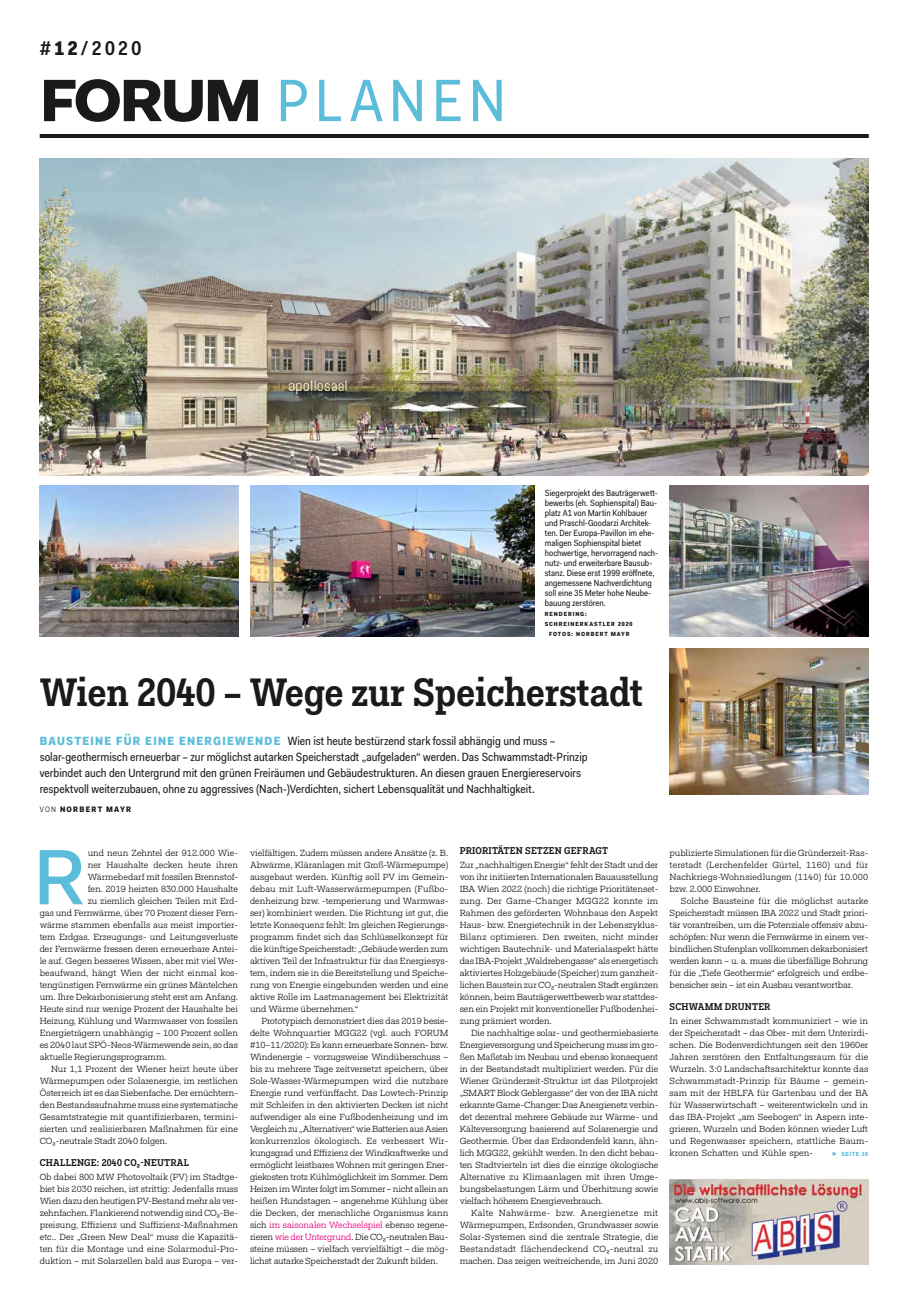
<style>
.page{position:relative;width:908px;height:1304px;background:#fff}
.page>*{position:absolute;margin:0;border:0;box-sizing:border-box;transform-origin:0 0}
.t1{font:500 78.8px "Fakt Pro";color:#5bbdd9}
.t2{font:60px "Fakt Sm Con Pro";letter-spacing:.1em;color:#5bbdd9}
.t3{font:600 40px "Fakt Slab Sm Con Pro";letter-spacing:-.005em;color:#1a1a18}
.t4{font:600 20px "Fakt Sm Con Pro";color:#1a1a18}
.t5{font:12px/16px "Fakt Sm Con Pro";color:#1a1a18}
.t6{font:600 10px "Fakt Slab Sm Con Pro";letter-spacing:.02em;color:#1a1a18}
.t7{font:9px/12px "Fakt Slab Pro Blond";letter-spacing:-.005em;color:#1a1a18;text-align:justify}
.t8{font:9px/10px "Fakt Sm Con Pro";color:#1a1a18}
.t9{font:900 8px "Fakt Sm Con Pro";letter-spacing:.15em;color:#1a1a18}
.t10{font:900 6px "Fakt Sm Con Pro";letter-spacing:.15em;color:#1a1a18}
.t11{font:900 6px "Fakt Sm Con Pro";letter-spacing:.1em;color:#5bbdd9}
.s1{font-weight:900}
.s2{font-family:"Fakt Pro";font-weight:900;color:#1a1a18}
.s3{font-weight:900;color:#5bbdd9}
.s4{font-family:"Fakt Sm Con Pro Blond";font-weight:400}
.s5{color:#e5007d}
.s6{font-family:"Fakt Slab Pro Blond";font-weight:400;font-size:9px}
</style>
<div class="page">
<hr style="left:40px;top:134px;width:828px;height:4px;background:#1a1a18">
<img style="left:40px;top:159px;width:827px;height:316px">
<img style="left:40px;top:486px;width:198px;height:151px">
<img style="left:669px;top:486px;width:198px;height:151px">
<img style="left:250px;top:486px;width:283px;height:151px">
<img style="left:669px;top:649px;width:198px;height:145px">
<img style="left:669px;top:1179px;width:198px;height:85px">
<h3 class="t4" style="left:40px;top:34px;width:103px">#<span class="s1">12</span>/2020</h3>
<h2 class="t2" style="left:40px;top:60px;width:467px"><span class="s2">FORUM</span> PLANEN</h2>
<p class="t8" style="left:544px;top:488px;width:115px">Siegerprojekt des Bauträgerwett&shy;bewerbs (eh. Sophienspital) Bau&shy;platz A1 von Martin Kohlbauer und Praschl-Goodarzi Architek&shy;ten. Der Europa-Pavillon im ehe&shy;maligen Sophienspital bietet hochwertige, hervorragend nach&shy;nutz- und erweiterbare Bausub&shy;stanz. Diese erst 1999 eröffnete, angemessene Nachverdichtung soll eine 35 Meter hohe Neube&shy;bauung zerstören.</p>
<p class="t10" style="left:544px;top:610px;width:43px">RENDERING:</p>
<p class="t10" style="left:544px;top:620px;width:89px">SCHREINERKASTLER 2020</p>
<p class="t10" style="left:548px;top:630px;width:82px">FOTOS: NORBERT MAYR</p>
<h3 class="t3" style="left:40px;top:666px;width:604px">Wien 2040 – Wege zur Speicherstadt</h3>
<p class="t5" style="left:40px;top:733px;width:549px"><span class="s3">BAUSTEINE FÜR EINE ENERGIEWENDE</span> Wien ist heute bestürzend stark fossil abhängig und muss – solar-geothermisch erneuerbar – zur möglichst autarken Speicherstadt „aufgeladen“ werden. Das Schwammstadt-Prinzip verbindet auch den Untergrund mit den grünen Freiräumen und Gebäudestrukturen. An diesen grauen Energiereservoirs respektvoll weiterzubauen, ohne zu aggressives (Nach-)Verdichten, sichert Lebensqualität und Nachhaltigkeit.</p>
<p class="t9" style="left:40px;top:804px;width:93px"><span class="s4">VON</span> NORBERT MAYR</p>
<p class="t6" style="left:459px;top:844px;width:150px">PRIORITÄTEN SETZEN GEFRAGT</p>
<p class="t7" style="left:459px;top:859px;width:200px">Zur „nachhaltigen Energie“ fehlt der Stadt und der von ihr initiierten Internationalen Bauausstellung IBA Wien 2022 (noch) die richtige Prioritätenset&shy;zung. Der Game-Changer MGG22 konnte im Rahmen des geförderten Wohnbaus den Aspekt Haus- bzw. Energietechnik in der Lebenszyklus-Bilanz optimieren. Den zweiten, nicht minder wichtigen Bautechnik- und Materialaspekt hätte das IBA-Projekt „Waldrebengasse“ als energetisch aktiviertes Holzgebäude (Speicher) zum ganzheit&shy;lichen Baustein zur CO₂-neutralen Stadt ergänzen können, beim Bauträgerwettbewerb war stattdes&shy;sen ein Projekt mit konventioneller Fußbodenhei&shy;zung prämiert worden.</p>
<p class="t7" style="left:459px;top:1027px;width:200px;text-indent:11px">Die nachhaltige solar- und geothermiebasierte Energieversorgung und Speicherung muss im gro&shy;ßen Maßstab im Neubau und ebenso konsequent in der Bestandstadt multipliziert werden. Für die Wiener Gründerzeit-Struktur ist das Pilotprojekt „SMART Block Geblergasse“ der von der IBA nicht erkannte Game-Changer: Das Anergienetz verbin&shy;det dezentral mehrere Gebäude zur Wärme- und Kälteversorgung basierend auf Solarenergie und Geothermie. Über das Erdsondenfeld kann, ähn&shy;lich MGG22, gekühlt werden. In den dicht bebau&shy;ten Stadtvierteln ist dies die einzige ökologische Alternative zu Klimaanlagen mit ihren Umge&shy;bungsbelastungen Lärm und Überhitzung sowie vielfach höherem Energieverbrauch.</p>
<p class="t7" style="left:459px;top:1207px;width:200px;text-indent:11px">Kalte Nahwärme- bzw. Anergienetze mit Wärmepumpen, Erdsonden, Grundwasser sowie Solar-Systemen sind die zentrale Strategie, die Bestandstadt flächendeckend CO₂-neutral zu machen. Das zeigen weitreichende, im Juni 2020</p>
<p class="t7" style="left:250px;top:847px;width:200px">vielfältigen. Zudem müssen andere Ansätze (z. B.<br>Abwärme, Kläranlagen mit Groß-Wärmepumpe) ausgebaut werden. Künftig soll PV im Gemein&shy;debau mit Luft-Wasserwärmepumpen (Fußbo&shy;denheizung bzw. -temperierung und Warmwas&shy;ser) kombiniert werden. Die Richtung ist gut, die letzte Konsequenz fehlt: Im gleichen Regierungs&shy;programm findet sich das Schlüsselkonzept für die künftige Speicherstadt: „Gebäude werden zum aktiven Teil der Infrastruktur für das Energiesys&shy;tem, indem sie in die Bereitstellung und Speiche&shy;rung von Energie eingebunden werden und eine aktive Rolle im Lastmanagement bei Elektrizität und Wärme übernehmen.“</p>
<p class="t7" style="left:250px;top:1015px;width:200px;text-indent:11px">Prototypisch demonstriert dies das 2019 besie&shy;delte Wohnquartier MGG22 (vgl. auch FORUM #10–11/2020): Es kann erneuerbare Sonnen- bzw.<br>Windenergie – vorzugsweise Windüberschuss – bis zu mehrere Tage zeitversetzt speichern, über Sole-Wasser-Wärmepumpen wird die nutzbare Energie rund verfünffacht. Das Lowtech-Prinzip mit Schleifen in den aktivierten Decken ist nicht aufwendiger als eine Fußbodenheizung und im Vergleich zu „Alternativen“ wie Batterien aus Asien konkurrenzlos ökologisch. Es verbessert Wir&shy;kungsgrad und Effizienz der Windkraftwerke und ermöglicht leistbares Wohnen mit geringen Ener&shy;giekosten trotz Kühlmöglichkeit im Sommer. Dem Heizen im Winter folgt im Sommer – nicht allein an heißen Hundstagen – angenehme Kühlung über die Decken, der menschliche Organismus kann sich <span class="s5">im saisonalen Wechselspiel</span> ebenso regene&shy;rieren <span class="s5">wie der Untergrund</span>. Die CO₂-neutralen Bau&shy;steine müssen – vielfach vervielfältigt – die mög&shy;lichst autarke Speicherstadt der Zukunft bilden.</p>
<h1 class="t1" style="left:33px;top:825px;width:55px">R</h1>
<p class="t7" style="left:88px;top:847px;width:152px">und neun Zehntel der 912.000 Wie-</p>
<p class="t7" style="left:88px;top:859px;width:152px">ner Haushalte decken heute ihren</p>
<p class="t7" style="left:88px;top:871px;width:152px">Wärmebedarf mit fossilen Brennstof-</p>
<p class="t7" style="left:88px;top:883px;width:152px">fen. 2019 heizten 830.000 Haushalte</p>
<p class="t7" style="left:88px;top:895px;width:152px">zu ziemlich gleichen Teilen mit Erd-</p>
<p class="t7" style="left:40px;top:907px;width:200px">gas und Fernwärme, über 70 Prozent dieser Fern-</p>
<p class="t7" style="left:40px;top:919px;width:200px">wärme stammen ebenfalls aus meist importier-</p>
<p class="t7" style="left:40px;top:931px;width:200px">tem Erdgas. Erzeugungs- und Leitungsverluste</p>
<p class="t7" style="left:40px;top:943px;width:200px">der Fernwärme fressen deren erneuerbare Antei-</p>
<p class="t7" style="left:40px;top:955px;width:200px">le auf. Gegen besseres Wissen, aber mit viel Wer-</p>
<p class="t7" style="left:40px;top:967px;width:200px">beaufwand, hängt Wien der nicht einmal kos-</p>
<p class="t7" style="left:40px;top:979px;width:200px">tengünstigen Fernwärme ein grünes Mäntelchen</p>
<p class="t7" style="left:40px;top:991px;width:200px">um. Ihre Dekarbonisierung steht erst am Anfang.</p>
<p class="t7" style="left:40px;top:1003px;width:200px">Heute sind nur wenige Prozent der Haushalte bei</p>
<p class="t7" style="left:40px;top:1015px;width:200px">Heizung, Kühlung und Warmwasser von fossilen</p>
<p class="t7" style="left:40px;top:1027px;width:200px">Energieträgern unabhängig – 100 Prozent sollen</p>
<p class="t7" style="left:40px;top:1039px;width:200px">es 2040 laut SPÖ-Neos-Wärmewende sein, so das</p>
<p class="t7" style="left:40px;top:1051px;width:128px">aktuelle Regierungsprogramm.</p>
<p class="t7" style="left:51px;top:1063px;width:188px">Nur 1,1 Prozent der Wiener heizt heute über</p>
<p class="t7" style="left:40px;top:1075px;width:200px">Wärmepumpen oder Solarenergie, im restlichen</p>
<p class="t7" style="left:40px;top:1087px;width:200px">Österreich ist es das Siebenfache. Der ernüchtern-</p>
<p class="t7" style="left:40px;top:1099px;width:200px">den Bestandsaufnahme muss eine systematische</p>
<p class="t7" style="left:40px;top:1111px;width:200px">Gesamtstrategie mit quantifizierbaren, termini-</p>
<p class="t7" style="left:40px;top:1123px;width:200px">sierten und realisierbaren Maßnahmen für eine</p>
<p class="t7" style="left:40px;top:1135px;width:129px">CO₂-neutrale Stadt 2040 folgen.</p>
<p class="t6" style="left:40px;top:1156px;width:151px">CHALLENGE: 2040 CO₂-NEUTRAL</p>
<p class="t7" style="left:40px;top:1171px;width:200px">Ob dabei 800 MW Photovoltaik (PV) im Stadtge&shy;biet bis 2030 reichen, ist strittig: Jedenfalls muss Wien dazu den heutigen PV-Bestand mehr als ver&shy;zehnfachen. Flankierend notwendig sind CO₂-Be&shy;preisung, Effizienz und Suffizienz-Maßnahmen etc.. Der „Green New Deal“ muss die Kapazitä&shy;ten für die Montage und eine Solarmodul-Pro&shy;duktion – mit Solarzellen bald aus Europa – ver-</p>
<p class="t7" style="left:669px;top:847px;width:200px">publizierte Simulationen für die Gründerzeit-Ras&shy;terstadt (Lerchenfelder Gürtel, 1160) und für Nachkriegs-Wohnsiedlungen (1140) für 10.000 bzw. 2.000 Einwohner.</p>
<p class="t7" style="left:669px;top:895px;width:200px;text-indent:11px">Solche Bausteine für die möglichst autarke Speicherstadt müssen IBA 2022 und Stadt priori&shy;tär vorantreiben, um die Potenziale offensiv abzu&shy;schöpfen: Nur wenn die Fernwärme in einem ver&shy;bindlichen Stufenplan vollkommen dekarbonisiert werden kann – u. a. muss die überfällige Bohrung für die „Tiefe Geothermie“ erfolgreich und erdbe&shy;bensicher sein – ist ein Ausbau verantwortbar.</p>
<p class="t6" style="left:669px;top:1000px;width:102px">SCHWAMM DRUNTER</p>
<p class="t7" style="left:669px;top:1015px;width:200px">In einer Schwammstadt kommuniziert – wie in der Speicherstadt – das Ober- mit dem Unterirdi&shy;schen. Die Bodenverdichtungen seit den 1960er Jahren zerstören den Entfaltungsraum für die Wurzeln. 3:0 Landschaftsarchitektur konnte das Schwammstadt-Prinzip für Bäume – gemein&shy;sam mit der HBLFA für Gartenbau und der BA für Wasserwirtschaft – weiterentwickeln und in das IBA-Projekt „am Seebogen“ in Aspern inte&shy;grieren, Wurzeln und Boden können wieder Luft und Regenwasser speichern, stattliche Baum&shy;kronen Schatten und Kühle spen-</p>
<p class="t11" style="left:832px;top:1150px;width:37px"><span class="s6">▶</span> SEITE 10</p>
</div>
